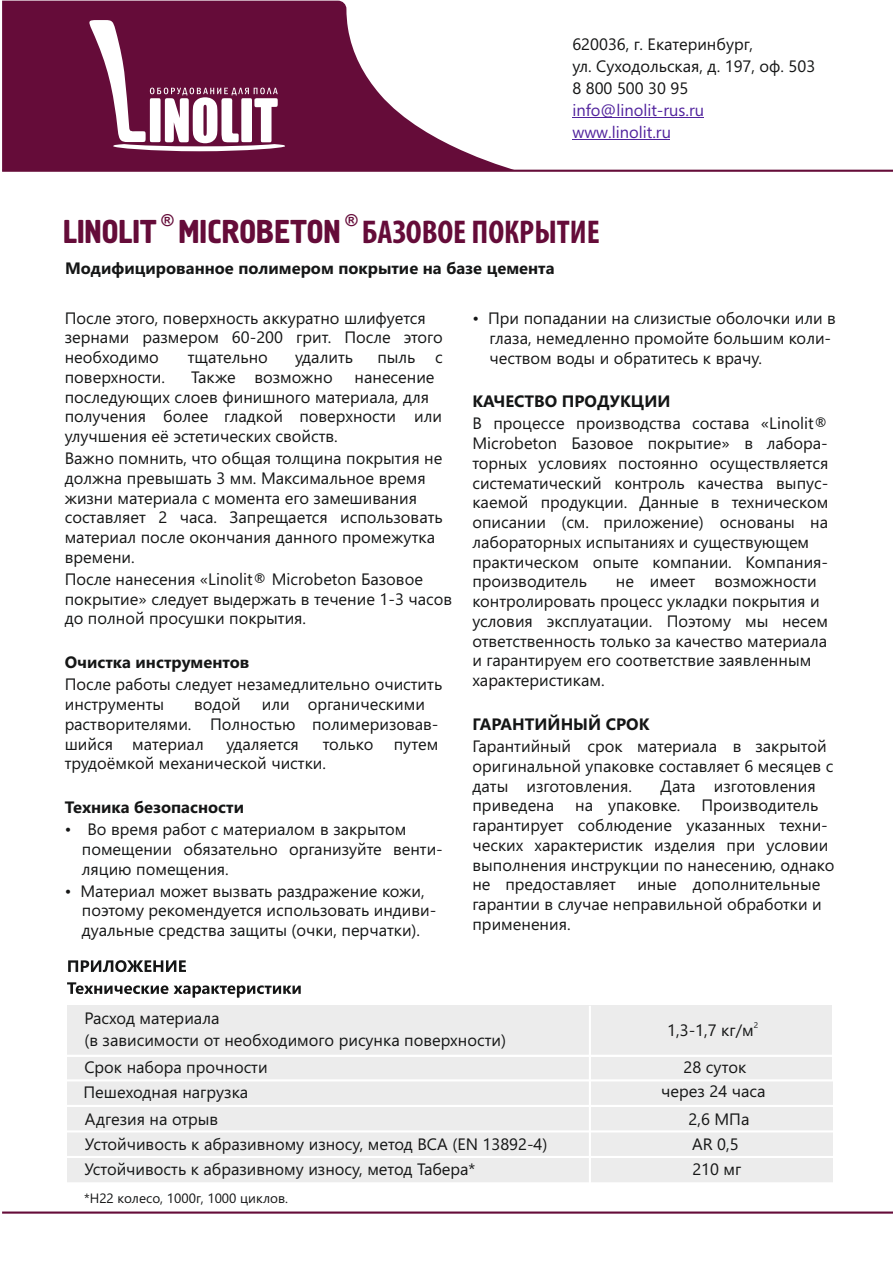
<style>
.page{position:relative;width:893px;height:1263px;background:#fff}
.page>*{position:absolute;margin:0;border:0;box-sizing:border-box;transform-origin:0 0}
.t1{font:33px "Hermes";color:#650c39}
.t2{font:16.5px/19.8px "Segoe UI";color:#151616}
.t3{font:700 16.5px "Segoe UI";color:#151616}
.t4{font:16.5px/21.9px "Segoe UI";color:#51239d}
.t5{font:700 16.5px "Arial";color:#650c39}
.t6{font:13.5px "Segoe UI";color:#151616}
.t7{font:8.25px "Segoe UI";color:#151616}
.s1{font-family:"Myriad Pro";font-weight:700;font-stretch:condensed}
</style>
<div class="page">
<svg style="left:2px;top:1px;width:517px;height:169px;fill:#650c39"></svg>
<svg style="left:88px;top:20px;width:197px;height:131px"></svg>
<hr style="left:2px;top:170px;width:891px;height:2px;background:#650c39">
<hr style="left:2px;top:1211px;width:891px;height:2px;background:#650c39">
<hr style="left:572px;top:118px;width:132px;height:1px;background:#51239d">
<hr style="left:572px;top:139px;width:98px;height:1px;background:#51239d">
<svg style="left:68px;top:960px;width:118px;height:12px"></svg>
<svg style="left:67px;top:982px;width:234px;height:16px"></svg>
<div style="left:68px;top:1055px;width:764px;height:25px;background:#ececec"></div>
<div style="left:68px;top:1080px;width:522px;height:26px;background:#ececec"></div>
<div style="left:577px;top:1080px;width:255px;height:26px;background:#ececec"></div>
<div style="left:68px;top:1106px;width:522px;height:25px;background:#ececec"></div>
<div style="left:577px;top:1106px;width:255px;height:25px;background:#ececec"></div>
<div style="left:68px;top:1131px;width:522px;height:26px;background:#ececec"></div>
<div style="left:577px;top:1131px;width:255px;height:26px;background:#ececec"></div>
<div style="left:68px;top:1157px;width:522px;height:26px;background:#ececec"></div>
<div style="left:577px;top:1157px;width:255px;height:26px;background:#ececec"></div>
<hr style="left:67px;top:1156px;width:766px;height:2px;background:#fff">
<hr style="left:67px;top:1130px;width:766px;height:2px;background:#fff">
<hr style="left:67px;top:1105px;width:766px;height:2px;background:#fff">
<hr style="left:67px;top:1079px;width:766px;height:2px;background:#fff">
<hr style="left:67px;top:1182px;width:766px;height:2px;background:#fff">
<div style="left:68px;top:1006px;width:764px;height:49px;background:#ececec"></div>
<hr style="left:67px;top:1055px;width:766px;height:2px;background:#fff">
<hr style="left:589px;top:1006px;width:2px;height:177px;background:#fff">
<p class="t2" style="left:572px;top:35px;width:244px;line-height:21.9px">620036, г. Екатеринбург,<br>ул. Суходольская, д. 197, оф. 503<br>8 800 500 30 95</p>
<p class="t4" style="left:572px;top:101px;width:133px">info@linolit-rus.ru www.linolit.ru</p>
<p class="t5" style="left:161px;top:214px;width:14px">®</p>
<p class="t5" style="left:345px;top:214px;width:14px">®</p>
<h1 class="t1" style="left:63px;top:219px;width:538px">LINOLIT MICROBETON <span class="s1">БАЗОВОЕ ПОКРЫТИЕ</span></h1>
<p class="t3" style="left:65px;top:262px;width:491px">Модифицированное полимером покрытие на базе цемента</p>
<p class="t2" style="left:65px;top:309px;width:380px">После этого, поверхность аккуратно шлифуется зернами размером 60-200 грит. После этого необходимо</p>
<p class="t2" style="left:188px;top:349px;width:82px">тщательно</p>
<p class="t2" style="left:295px;top:349px;width:59px">удалить</p>
<p class="t2" style="left:377px;top:349px;width:67px">пыль с</p>
<p class="t2" style="left:65px;top:369px;width:102px">поверхности.</p>
<p class="t2" style="left:191px;top:369px;width:143px">Также возможно</p>
<p class="t2" style="left:65px;top:369px;width:379px;text-indent:290px">нанесение последующих слоев финишного материала, для получения более гладкой поверхности или улучшения её эстетических свойств.</p>
<p class="t2" style="left:65px;top:450px;width:380px">Важно помнить, что общая толщина покрытия не должна превышать 3 мм. Максимальное время жизни материала с момента его замешивания составляет 2 часа. Запрещается использовать материал после окончания данного промежутка времени.</p>
<p class="t2" style="left:65px;top:571px;width:389px">После нанесения «Linolit® Microbeton Базовое покрытие» следует выдержать в течение 1-3 часов до полной просушки покрытия.</p>
<p class="t3" style="left:65px;top:656px;width:186px">Очистка инструментов</p>
<p class="t2" style="left:65px;top:676px;width:379px">После работы следует незамедлительно очистить инструменты</p>
<p class="t2" style="left:194px;top:696px;width:48px">водой</p>
<p class="t2" style="left:65px;top:696px;width:375px;text-indent:197px">или органическими растворителями. Полностью полимеризовав&shy;шийся материал</p>
<p class="t2" style="left:65px;top:735px;width:375px;text-indent:258px">только путем трудоёмкой механической чистки.</p>
<p class="t2" style="left:226px;top:735px;width:74px">удаляется</p>
<p class="t3" style="left:65px;top:801px;width:181px">Техника безопасности</p>
<p class="t2" style="left:82px;top:821px;width:363px;text-indent:-17px">• Во время работ с материалом в закрытом помещении обязательно организуйте венти&shy;ляцию помещения.</p>
<p class="t2" style="left:82px;top:882px;width:356px;text-indent:-17px">• Материал может вызвать раздражение кожи, поэтому рекомендуется использовать индиви&shy;дуальные средства защиты (очки, перчатки).</p>
<p class="t2" style="left:489px;top:310px;width:348px;text-indent:-17px">• При попадании на слизистые оболочки или в глаза, немедленно промойте большим коли&shy;чеством воды и обратитесь к врачу.</p>
<p class="t3" style="left:472px;top:395px;width:199px">КАЧЕСТВО ПРОДУКЦИИ</p>
<p class="t2" style="left:472px;top:415px;width:357px">В процессе производства состава «Linolit® Microbeton Базовое покрытие» в лабора&shy;торных условиях постоянно осуществляется систематический контроль качества выпус&shy;каемой продукции. Данные в техническом описании (см. приложение) основаны на лабораторных испытаниях и существующем практическом опыте компании. Компания&shy;производитель</p>
<p class="t2" style="left:472px;top:573px;width:357px;text-indent:143px">не имеет возможности контролировать процесс укладки покрытия и условия эксплуатации. Поэтому мы несем ответственность только за качество материала и гарантируем его соответствие заявленным характеристикам.</p>
<p class="t3" style="left:472px;top:718px;width:178px">ГАРАНТИЙНЫЙ СРОК</p>
<p class="t2" style="left:472px;top:738px;width:362px">Гарантийный срок материала в закрытой оригинальной упаковке составляет 6 месяцев с даты изготовления.</p>
<p class="t2" style="left:661px;top:777px;width:157px">Дата изготовления</p>
<p class="t2" style="left:472px;top:797px;width:364px;text-indent:229px">Производитель гарантирует соблюдение указанных техни&shy;ческих характеристик изделия при условии выполнения инструкции по нанесению, однако не предоставляет</p>
<p class="t2" style="left:472px;top:797px;width:83px">приведена</p>
<p class="t2" style="left:575px;top:797px;width:107px">на упаковке.</p>
<p class="t2" style="left:472px;top:876px;width:351px;text-align:justify;text-indent:165px">иные дополнительные гарантии в случае неправильной обработки и применения.</p>
<p class="t2" style="left:84px;top:1009px;width:423px;line-height:21.9px">Расход материала<br>(в зависимости от необходимого рисунка поверхности)</p>
<p class="t7" style="left:754px;top:1022px;width:6px">2</p>
<p class="t2" style="left:667px;top:1022px;width:88px">1,3-1,7 кг/м</p>
<p class="t2" style="left:84px;top:1059px;width:185px">Срок набора прочности</p>
<p class="t2" style="left:684px;top:1059px;width:64px">28 суток</p>
<p class="t2" style="left:83px;top:1083px;width:166px">Пешеходная нагрузка</p>
<p class="t2" style="left:661px;top:1083px;width:106px">через 24 часа</p>
<p class="t2" style="left:85px;top:1136px;width:464px">Устойчивость к абразивному износу, метод ВСА (EN 13892-4)</p>
<p class="t2" style="left:692px;top:1136px;width:48px">AR 0,5</p>
<p class="t2" style="left:85px;top:1110px;width:135px">Адгезия на отрыв</p>
<p class="t2" style="left:689px;top:1110px;width:62px">2,6 МПа</p>
<p class="t2" style="left:84px;top:1161px;width:392px">Устойчивость к абразивному износу, метод Табера*</p>
<p class="t2" style="left:692px;top:1161px;width:51px">210 мг</p>
<p class="t6" style="left:84px;top:1193px;width:206px">*H22 колесо, 1000г, 1000 циклов.</p>
</div>
